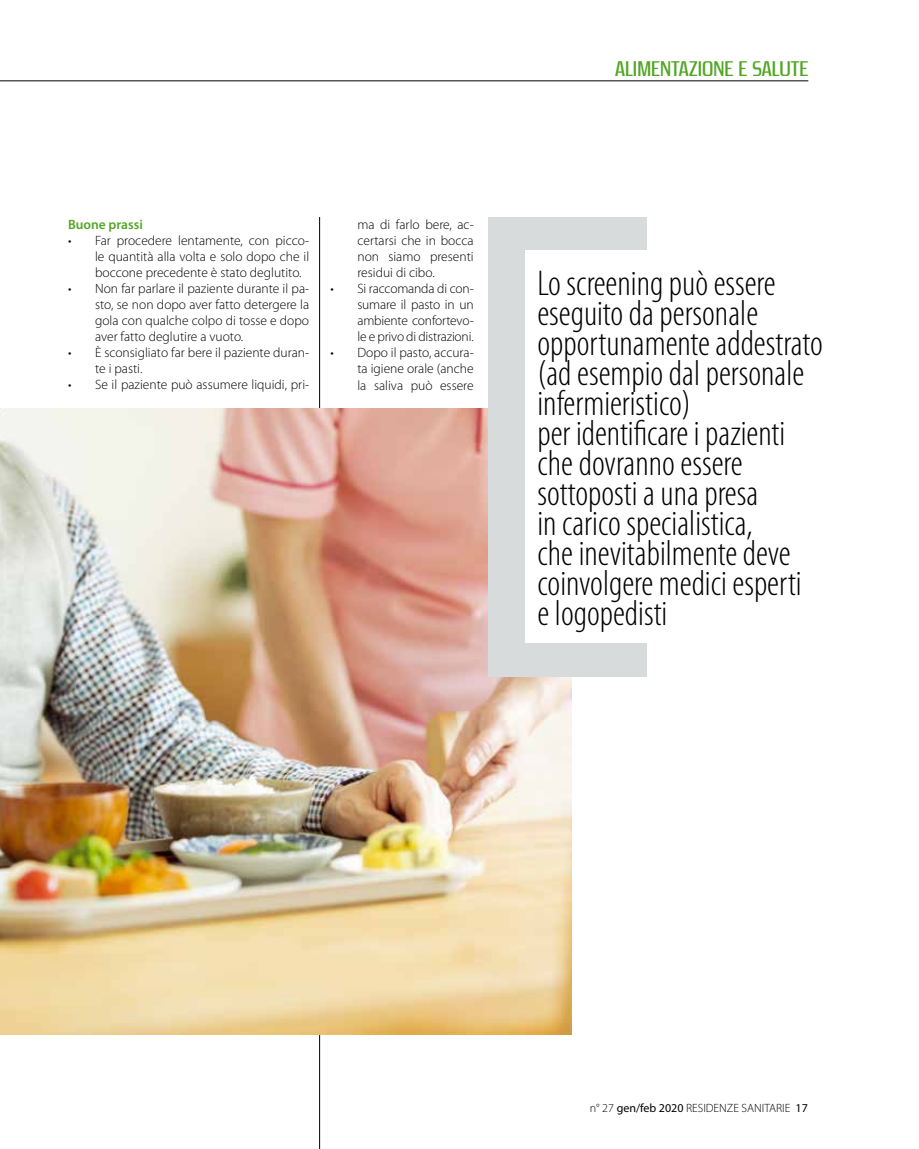
<style>
.page{position:relative;width:919px;height:1149px;background:#fff}
.page>*{position:absolute;margin:0;border:0;box-sizing:border-box;transform-origin:0 0}
.t1{font:300 condensed 36px/30px "Myriad Pro";color:#000}
.t2{font:21px "Zrnic Rg";color:#52a625}
.t3{font:300 13.5px/16px "Myriad Pro";color:#000;text-align:justify}
.t4{font:600 13.5px "Myriad Pro";color:#52a625}
.t5{font:300 12px "Myriad Pro";color:#000}
.s1{font-weight:400}
</style>
<div class="page">
<hr style="left:0;top:81px;width:808px;height:1px;background:#000">
<hr style="left:319px;top:217px;width:1px;height:931px;background:#000">
<img style="left:0;top:408px;width:571px;height:625px">
<div style="left:488px;top:217px;width:158px;height:459px;background:#d8dbdc"></div>
<div style="left:524px;top:250px;width:320px;height:392px;background:#fff"></div>
<p class="t4" style="left:68px;top:216px;width:76px">Buone prassi</p>
<p class="t3" style="left:95px;top:232px;width:215px;text-indent:-27px">• Far procedere lentamente, con picco&shy;le quantità alla volta e solo dopo che il boccone precedente è stato deglutito.</p>
<p class="t3" style="left:95px;top:281px;width:215px;text-indent:-27px">• Non far parlare il paziente durante il pa&shy;sto, se non dopo aver fatto detergere la gola con qualche colpo di tosse e dopo aver fatto deglutire a vuoto.</p>
<p class="t3" style="left:95px;top:345px;width:215px;text-indent:-27px">• È sconsigliato far bere il paziente duran&shy;te i pasti.</p>
<p class="t3" style="left:68px;top:377px;width:242px">• Se il paziente può assumere liquidi, pri-</p>
<p class="t3" style="left:357px;top:216px;width:118px">ma di farlo bere, ac&shy;certarsi che in bocca non siamo presenti residui di cibo.</p>
<p class="t3" style="left:357px;top:281px;width:118px;text-indent:-27px">• Si raccomanda di con&shy;sumare il pasto in un ambiente confortevo&shy;le e privo di distrazioni.</p>
<p class="t3" style="left:357px;top:345px;width:118px;text-indent:-27px">• Dopo il pasto, accura&shy;ta igiene orale (anche la saliva può essere</p>
<h2 class="t2" style="left:615px;top:56px;width:195px">ALIMENTAZIONE E SALUTE</h2>
<p class="t1" style="left:537px;top:268px;width:287px">Lo screening può essere eseguito da personale opportunamente addestrato (ad esempio dal personale infermieristico)<br>per identificare i pazienti che dovranno essere sottoposti a una presa<br>in carico specialistica,<br>che inevitabilmente deve coinvolgere medici esperti<br>e logopedisti</p>
<p class="t5" style="left:589px;top:1100px;width:219px">n° 27 <span class="s1">gen/feb 2020</span> RESIDENZE SANITARIE <span class="s1">17</span></p>
</div>
